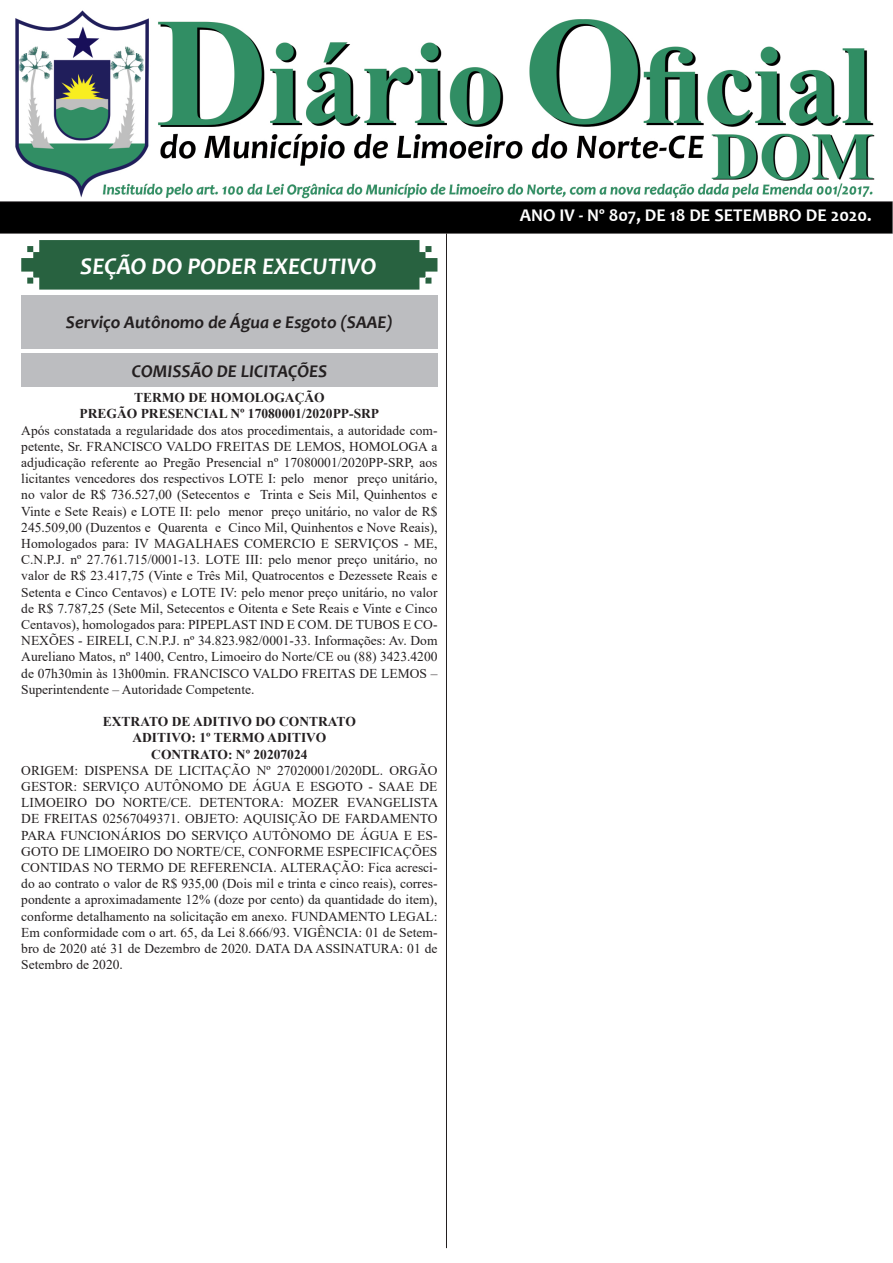
<style>
.page{position:relative;width:893px;height:1263px;background:#fff}
.page>*{position:absolute;margin:0;border:0;box-sizing:border-box;transform-origin:0 0}
.t1{font:italic 700 24px "Candara";color:#fff}
.t2{font:italic 700 18px "Candara";color:#231f20}
.t3{font:700 18px "Candara";color:#fff}
.t4{font:13.5px/16.2px "Times New Roman";color:#231f20;text-align:justify}
.t5{font:700 13.5px "Times New Roman";color:#231f20}
</style>
<div class="page">
<img style="left:0;top:10px;width:893px;height:224px">
<svg style="left:21px;top:240px;width:416px;height:50px;background:#346a4a"></svg>
<hr style="left:446px;top:233px;width:1px;height:1015px;background:#231f20">
<div style="left:21px;top:295px;width:417px;height:53px;background:#bcbdc0"></div>
<div style="left:22px;top:354px;width:416px;height:33px;background:#bcbdc0"></div>
<p class="t1" style="left:80px;top:251px;width:298px">SEÇÃO DO PODER EXECUTIVO</p>
<p class="t2" style="left:66px;top:311px;width:328px">Serviço Autônomo de Água e Esgoto (SAAE)</p>
<p class="t2" style="left:132px;top:360px;width:197px">COMISSÃO DE LICITAÇÕES</p>
<p class="t5" style="left:134px;top:388px;width:192px">TERMO DE HOMOLOGAÇÃO</p>
<p class="t5" style="left:80px;top:404px;width:301px">PREGÃO PRESENCIAL Nº 17080001/2020PP-SRP</p>
<p class="t4" style="left:21px;top:421px;width:418px">Após constatada a regularidade dos atos procedimentais, a autoridade com&shy;petente, Sr. FRANCISCO VALDO FREITAS DE LEMOS, HOMOLOGA a adjudicação referente ao Pregão Presencial nº 17080001/2020PP-SRP, aos licitantes vencedores dos respectivos LOTE I: pelo menor preço unitário, no valor de R$ 736.527,00 (Setecentos e Trinta e Seis Mil, Quinhentos e Vinte e Sete Reais) e LOTE II: pelo menor preço unitário, no valor de R$ 245.509,00 (Duzentos e Quarenta e Cinco Mil, Quinhentos e Nove Reais), Homologados para: IV MAGALHAES COMERCIO E SERVIÇOS - ME, C.N.P.J. nº 27.761.715/0001-13. LOTE III: pelo menor preço unitário, no valor de R$ 23.417,75 (Vinte e Três Mil, Quatrocentos e Dezessete Reais e Setenta e Cinco Centavos) e LOTE IV: pelo menor preço unitário, no valor de R$ 7.787,25 (Sete Mil, Setecentos e Oitenta e Sete Reais e Vinte e Cinco Centavos), homologados para: PIPEPLAST IND E COM. DE TUBOS E CO-NEXÕES - EIRELI, C.N.P.J. nº 34.823.982/0001-33. Informações: Av. Dom Aureliano Matos, nº 1400, Centro, Limoeiro do Norte/CE ou (88) 3423.4200 de 07h30min às 13h00min. FRANCISCO VALDO FREITAS DE LEMOS – Superintendente – Autoridade Competente.</p>
<p class="t5" style="left:103px;top:712px;width:255px">EXTRATO DE ADITIVO DO CONTRATO</p>
<p class="t5" style="left:132px;top:728px;width:195px">ADITIVO: 1º TERMO ADITIVO</p>
<p class="t5" style="left:151px;top:744px;width:158px">CONTRATO: Nº 20207024</p>
<p class="t4" style="left:21px;top:762px;width:418px">ORIGEM: DISPENSA DE LICITAÇÃO Nº 27020001/2020DL. ORGÃO GESTOR: SERVIÇO AUTÔNOMO DE ÁGUA E ESGOTO - SAAE DE LIMOEIRO DO NORTE/CE. DETENTORA: MOZER EVANGELISTA DE FREITAS 02567049371. OBJETO: AQUISIÇÃO DE FARDAMENTO PARA FUNCIONÁRIOS DO SERVIÇO AUTÔNOMO DE ÁGUA E ES-GOTO DE LIMOEIRO DO NORTE/CE, CONFORME ESPECIFICAÇÕES CONTIDAS NO TERMO DE REFERENCIA. ALTERAÇÃO: Fica acresci&shy;do ao contrato o valor de R$ 935,00 (Dois mil e trinta e cinco reais), corres&shy;pondente a aproximadamente 12% (doze por cento) da quantidade do item), conforme detalhamento na solicitação em anexo. FUNDAMENTO LEGAL:<br>Em conformidade com o art. 65, da Lei 8.666/93. VIGÊNCIA: 01 de Setem&shy;bro de 2020 até 31 de Dezembro de 2020. DATA DA ASSINATURA: 01 de Setembro de 2020.</p>
<p class="t3" style="left:520px;top:204px;width:353px">ANO IV - Nº 807, DE 18 DE SETEMBRO DE 2020.</p>
</div>
